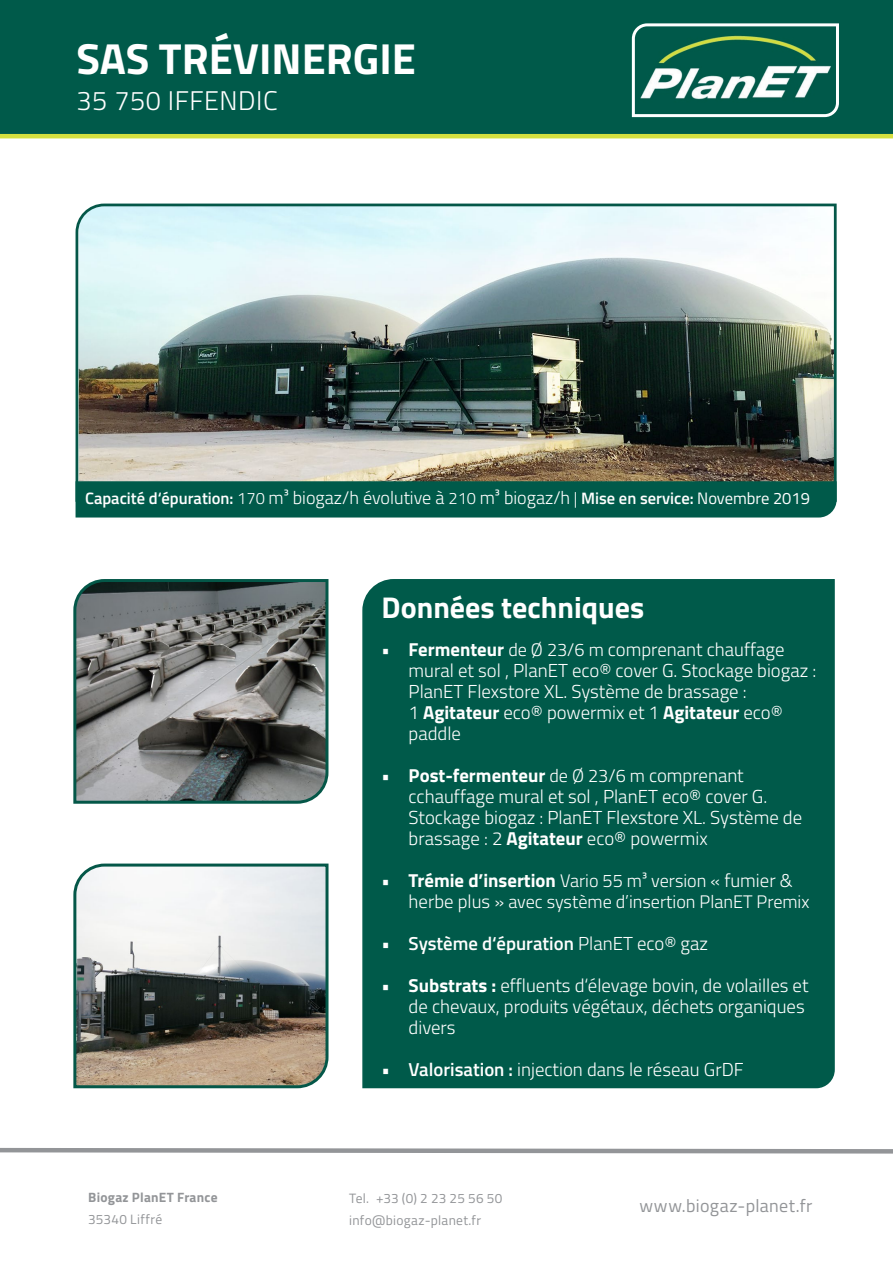
<style>
.page{position:relative;width:893px;height:1263px;background:#fff}
.page>*{position:absolute;margin:0;border:0;box-sizing:border-box;transform-origin:0 0}
.t1{font:700 43.5px "Titillium Web";color:#fff}
.t2{font:700 30px "Titillium Web";color:#fff}
.t3{font:300 27px "Titillium Web";letter-spacing:.02em;color:#fff}
.t4{font:300 18.75px/21px "Titillium Web";color:#fff}
.t5{font:700 18.75px "Titillium Web";color:#fff}
.t6{font:600 18.75px "Titillium Web";color:#fff}
.t7{font:300 18.15px "Titillium Web";color:#fff}
.t8{font:18px "Titillium Web";letter-spacing:.02em;color:#939598}
.t9{font:600 16.5px "Titillium Web";color:#fff}
.t10{font:13.5px/22.5px "Titillium Web";letter-spacing:.02em;color:#939598}
.t11{font:700 13.5px "Titillium Web";letter-spacing:.02em;color:#939598}
.s1{font-weight:300}
.s2{font-weight:300;font-size:18.15px}
.s3{font-weight:400}
.s4{font-weight:700}
.s5{font-size:18.15px}
.s6{font-size:18.75px}
.s7{font-weight:600}
</style>
<div class="page">
<div style="left:362px;top:579px;width:473px;height:510px;background:#005a4a"></div>
<svg style="left:73px;top:579px;width:256px;height:225px;background:#6e7372"></svg>
<img style="left:75px;top:203px;width:762px;height:300px">
<div style="left:0;top:0;width:893px;height:135px;background:#005a4a"></div>
<svg style="left:0;top:1148px;width:893px;height:6px;background:#adafb1"></svg>
<svg style="left:631px;top:23px;width:208px;height:95px"></svg>
<div style="left:76px;top:481px;width:761px;height:36px;background:#005a4a"></div>
<hr style="left:0;top:134px;width:893px;height:4px;background:#d5df3f">
<svg style="left:73px;top:863px;width:256px;height:226px"></svg>
<p class="t1" style="left:77px;top:26px;width:341px">SAS TRÉVINERGIE</p>
<p class="t3" style="left:77px;top:81px;width:203px">35 750 IFFENDIC</p>
<p class="t9" style="left:85px;top:486px;width:726px">Capacité d‘épuration: <span class="s1">170</span> <span class="s2">m³ biogaz/h évolutive à</span> <span class="s1">210</span> <span class="s2">m³ biogaz/h</span> <span class="s1">|</span> Mise en service: <span class="s3">Novembre 2019</span></p>
<p class="t11" style="left:88px;top:1186px;width:131px">Biogaz PlanET France</p>
<p class="t10" style="left:88px;top:1207px;width:76px">35340 Liffré</p>
<p class="t2" style="left:382px;top:585px;width:264px">Données techniques</p>
<p class="t4" style="left:409px;top:638px;width:409px;text-indent:-27px"><span class="s4">• Fermenteur</span> <span class="s5">de Ø 23/6 m</span> comprenant chauffage mural et sol , PlanET eco® cover G. Stockage biogaz :<br>PlanET Flexstore XL. Système de brassage :<br>1 <span class="s4">Agitateur</span> eco® powermix et 1 <span class="s4">Agitateur</span> eco® paddle</p>
<p class="t4" style="left:409px;top:764px;width:395px;text-indent:-27px"><span class="s4">• Post-fermenteur</span> <span class="s5">de Ø 23/6 m</span> comprenant cchauffage mural et sol , PlanET eco® cover G.<br>Stockage biogaz : PlanET Flexstore XL. Système de brassage : 2 <span class="s4">Agitateur</span> eco® powermix</p>
<p class="t5" style="left:382px;top:866px;width:412px">• Trémie d’insertion <span class="s2">Vario 55 m³ version</span> <span class="s1">« fumier &amp;</span></p>
<p class="t7" style="left:409px;top:888px;width:402px"><span class="s6">herbe plus »</span> avec système d’insertion PlanET Premix</p>
<p class="t6" style="left:382px;top:929px;width:328px">• Système d‘épuration <span class="s1">PlanET eco® gaz</span></p>
<p class="t4" style="left:409px;top:974px;width:401px;text-indent:-27px"><span class="s4">• Substrats :</span> effluents d‘élevage bovin, de volailles et de chevaux, produits végétaux, déchets organiques divers</p>
<p class="t4" style="left:382px;top:1058px;width:364px"><span class="s7">• Valorisation :</span> injection dans le réseau GrDF</p>
<p class="t10" style="left:349px;top:1186px;width:155px">Tel. +33 (0) 2 23 25 56 50 info@biogaz-planet.fr</p>
<p class="t8" style="left:639px;top:1192px;width:174px">www.biogaz-planet.fr</p>
</div>
